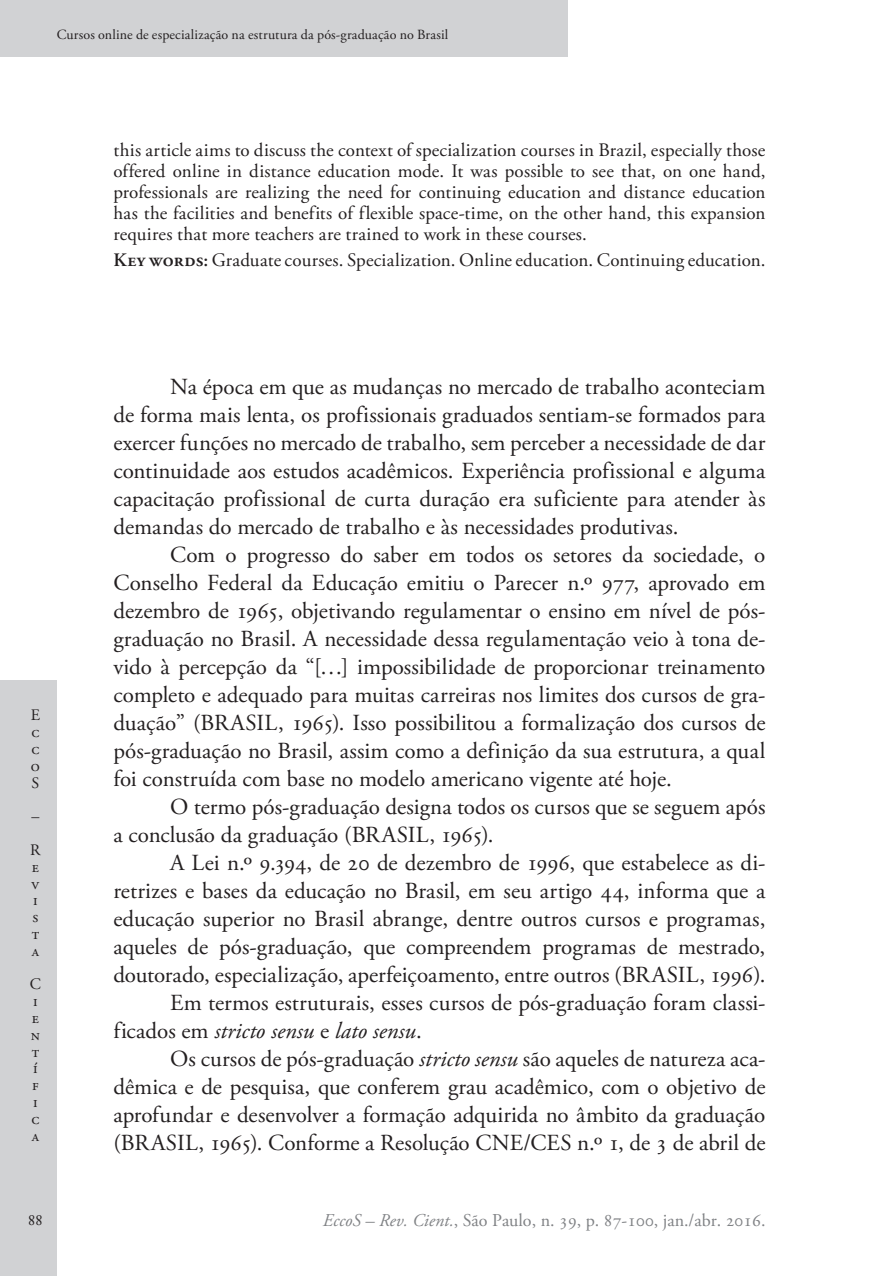
<style>
.page{position:relative;width:879px;height:1276px;background:#fff}
.page>*{position:absolute;margin:0;border:0;box-sizing:border-box;transform-origin:0 0}
.Ec_Normal{font:23px/28px "Adobe Garamond Pro";color:#231f20;text-align:justify}
.Ec_a_resumo{font:19px/21px "Adobe Garamond Pro";color:#231f20;text-align:justify}
.t1{font:18px "Adobe Garamond Pro";color:#808285}
.Ec_zxPaginador{font:16px "Adobe Garamond Pro";color:#231f20}
.Ec_xxCantoSsups{font:14px "Adobe Garamond Pro";letter-spacing:.015em;color:#231f20}
.s1{font-weight:600}
.s2{font-style:italic}
</style>
<div class="page">
<div style="left:0;top:680px;width:57px;height:596px;background:#d1d2d4"></div>
<div style="left:0;top:0;width:567px;height:57px;background:#d1d2d4"></div>
<p class="Ec_xxCantoSsups" style="left:57px;top:26px;width:393px">Cursos online de especialização na estrutura da pós-graduação no Brasil</p>
<p class="Ec_zxPaginador" style="left:31px;top:706px;width:11px">E</p>
<p class="Ec_zxPaginador" style="left:31px;top:722px;width:10px">c</p>
<p class="Ec_zxPaginador" style="left:31px;top:739px;width:10px">c</p>
<p class="Ec_zxPaginador" style="left:31px;top:756px;width:11px">o</p>
<p class="Ec_zxPaginador" style="left:32px;top:773px;width:9px">S</p>
<p class="Ec_zxPaginador" style="left:31px;top:806px;width:9px">–</p>
<p class="Ec_zxPaginador" style="left:30px;top:840px;width:12px">R</p>
<p class="Ec_zxPaginador" style="left:32px;top:857px;width:9px">e</p>
<p class="Ec_zxPaginador" style="left:32px;top:874px;width:9px">v</p>
<p class="Ec_zxPaginador" style="left:33px;top:890px;width:6px">i</p>
<p class="Ec_zxPaginador" style="left:32px;top:907px;width:7px">s</p>
<p class="Ec_zxPaginador" style="left:32px;top:924px;width:9px">t</p>
<p class="Ec_zxPaginador" style="left:32px;top:941px;width:9px">a</p>
<p class="Ec_zxPaginador" style="left:30px;top:974px;width:13px">C</p>
<p class="Ec_zxPaginador" style="left:33px;top:991px;width:6px">i</p>
<p class="Ec_zxPaginador" style="left:32px;top:1008px;width:9px">e</p>
<p class="Ec_zxPaginador" style="left:31px;top:1025px;width:11px">n</p>
<p class="Ec_zxPaginador" style="left:32px;top:1042px;width:9px">t</p>
<p class="Ec_zxPaginador" style="left:33px;top:1058px;width:6px">í</p>
<p class="Ec_zxPaginador" style="left:32px;top:1075px;width:8px">f</p>
<p class="Ec_zxPaginador" style="left:33px;top:1092px;width:6px">i</p>
<p class="Ec_zxPaginador" style="left:31px;top:1109px;width:10px">c</p>
<p class="Ec_zxPaginador" style="left:32px;top:1126px;width:9px">a</p>
<p class="Ec_a_resumo" style="left:113px;top:140px;width:654px">this article aims to discuss the context of specialization courses in Brazil, especially those offered online in distance education mode. It was possible to see that, on one hand, professionals are realizing the need for continuing education and distance education has the facilities and benefits of flexible space-time, on the other hand, this expansion requires that more teachers are trained to work in these courses.</p>
<p class="Ec_a_resumo" style="left:113px;top:250px;width:653px"><span class="s1">Key words:</span> Graduate courses. Specialization. Online education. Continuing education.</p>
<p class="Ec_Normal" style="left:113px;top:374px;width:654px;text-indent:57px">Na época em que as mudanças no mercado de trabalho aconteciam de forma mais lenta, os profissionais graduados sentiam-se formados para exercer funções no mercado de trabalho, sem perceber a necessidade de dar continuidade aos estudos acadêmicos. Experiência profissional e alguma capacitação profissional de curta duração era suficiente para atender às demandas do mercado de trabalho e às necessidades produtivas.</p>
<p class="Ec_Normal" style="left:113px;top:542px;width:654px;text-indent:57px">Com o progresso do saber em todos os setores da sociedade, o Conselho Federal da Educação emitiu o Parecer n.º 977, aprovado em dezembro de 1965, objetivando regulamentar o ensino em nível de pós&shy;graduação no Brasil. A necessidade dessa regulamentação veio à tona de&shy;vido à percepção da “[…] impossibilidade de proporcionar treinamento completo e adequado para muitas carreiras nos limites dos cursos de gra&shy;duação” (BRASIL, 1965). Isso possibilitou a formalização dos cursos de pós-graduação no Brasil, assim como a definição da sua estrutura, a qual foi construída com base no modelo americano vigente até hoje.</p>
<p class="Ec_Normal" style="left:113px;top:794px;width:653px;text-indent:57px">O termo pós-graduação designa todos os cursos que se seguem após a conclusão da graduação (BRASIL, 1965).</p>
<p class="Ec_Normal" style="left:113px;top:850px;width:654px;text-indent:57px">A Lei n.º 9.394, de 20 de dezembro de 1996, que estabelece as di&shy;retrizes e bases da educação no Brasil, em seu artigo 44, informa que a educação superior no Brasil abrange, dentre outros cursos e programas, aqueles de pós-graduação, que compreendem programas de mestrado, doutorado, especialização, aperfeiçoamento, entre outros (BRASIL, 1996).</p>
<p class="Ec_Normal" style="left:113px;top:990px;width:653px;text-indent:57px">Em termos estruturais, esses cursos de pós-graduação foram classi&shy;ficados em <span class="s2">stricto sensu</span> e <span class="s2">lato sensu</span>.</p>
<p class="Ec_Normal" style="left:113px;top:1046px;width:653px;text-indent:57px">Os cursos de pós-graduação <span class="s2">stricto sensu</span> são aqueles de natureza aca&shy;dêmica e de pesquisa, que conferem grau acadêmico, com o objetivo de aprofundar e desenvolver a formação adquirida no âmbito da graduação (BRASIL, 1965). Conforme a Resolução CNE/CES n.º 1, de 3 de abril de</p>
<p class="Ec_zxPaginador" style="left:28px;top:1210px;width:17px">88</p>
<p class="t1" style="left:323px;top:1209px;width:444px"><span class="s2">EccoS – Rev. Cient.</span>, São Paulo, n. 39, p. 87-100, jan./abr. 2016.</p>
</div>
